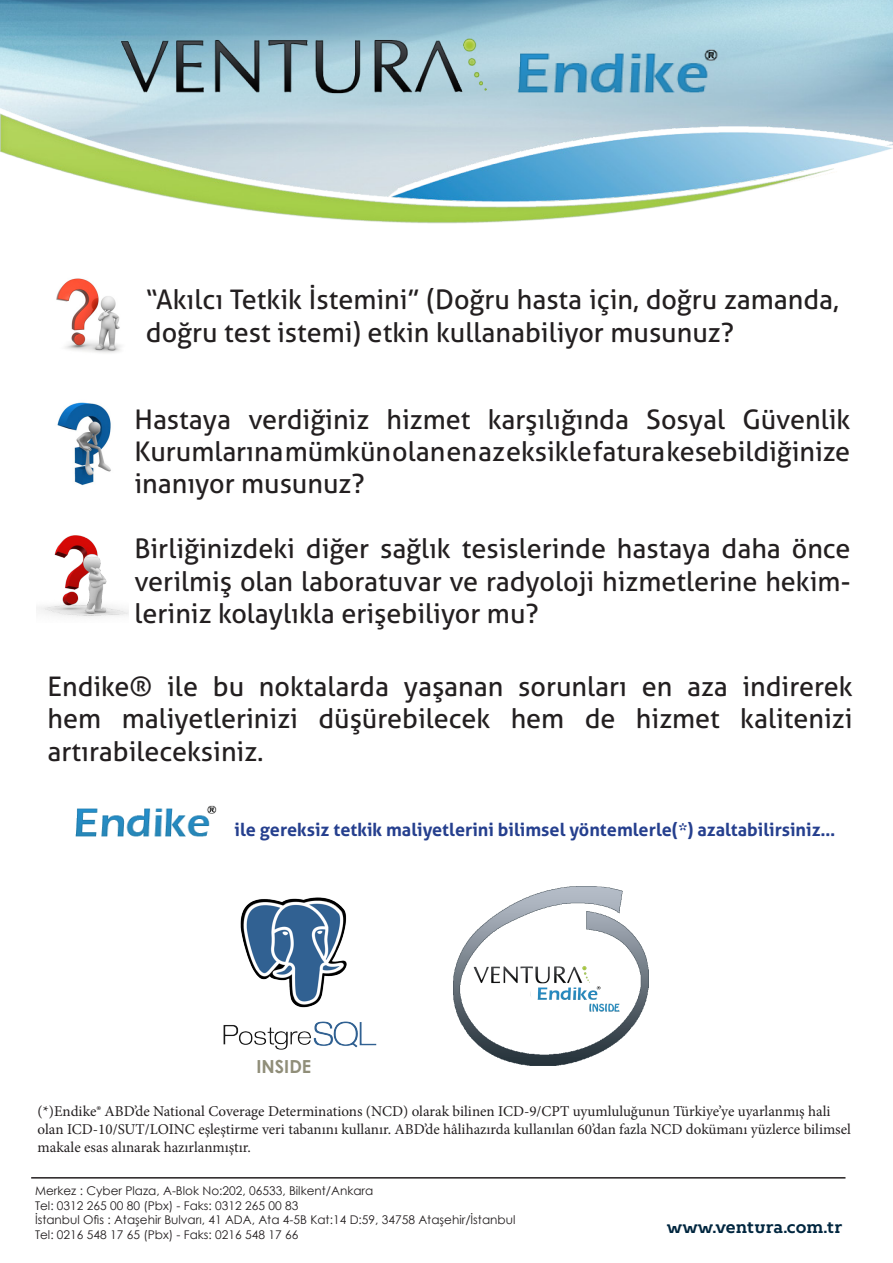
<style>
.page{position:relative;width:893px;height:1263px;background:#fff}
.page>*{position:absolute;margin:0;border:0;box-sizing:border-box;transform-origin:0 0}
.t1{font:27px/32.4px "Aller";color:#231f20;text-align:justify}
.t2{font:700 18px "Aller";color:#253f8e}
.t3{font:700 18px "Century Gothic";color:#908e79}
.t4{font:700 16.5px "Kontrapunkt Bob";color:#00263f}
.t5{font:15px/18px "Minion Pro";color:#231f20}
.t6{font:12px "Century Gothic";color:#231f20}
</style>
<div class="page">
<img style="left:0;top:0;width:893px;height:224px">
<img style="left:57px;top:402px;width:54px;height:83px">
<img style="left:36px;top:535px;width:92px;height:82px">
<img style="left:56px;top:278px;width:65px;height:75px">
<img style="left:75px;top:805px;width:142px;height:32px">
<img style="left:470px;top:36px;width:290px;height:74px">
<img style="left:121px;top:25px;width:404px;height:79px">
<img style="left:223px;top:897px;width:154px;height:153px">
<img style="left:453px;top:886px;width:195px;height:180px">
<hr style="left:31px;top:1177px;width:814px;height:1px;background:#231f20">
<p class="t1" style="left:146px;top:283px;width:694px">“Akılcı Tetkik İstemini” (Doğru hasta için, doğru zamanda, doğru test istemi) etkin kullanabiliyor musunuz?</p>
<p class="t1" style="left:134px;top:403px;width:717px">Hastaya verdiğiniz hizmet karşılığında Sosyal Güvenlik Kurumlarına mümkün olan en az eksikle fatura kesebildiğinize inanıyor musunuz?</p>
<p class="t1" style="left:134px;top:532px;width:717px">Birliğinizdeki diğer sağlık tesislerinde hastaya daha önce verilmiş olan laboratuvar ve radyoloji hizmetlerine hekim&shy;leriniz kolaylıkla erişebiliyor mu?</p>
<p class="t1" style="left:48px;top:670px;width:806px">Endike® ile bu noktalarda yaşanan sorunları en aza indirerek hem maliyetlerinizi düşürebilecek hem de hizmet kalitenizi artırabileceksiniz.</p>
<p class="t2" style="left:235px;top:819px;width:602px">ile gereksiz tetkik maliyetlerini bilimsel yöntemlerle(*) azaltabilirsiniz…</p>
<p class="t3" style="left:257px;top:1053px;width:56px">INSIDE</p>
<p class="t5" style="left:38px;top:1102px;width:815px">(*)Endike® ABD’de National Coverage Determinations (NCD) olarak bilinen ICD-9/CPT uyumluluğunun Türkiye’ye uyarlanmış hali olan ICD-10/SUT/LOINC eşleştirme veri tabanını kullanır. ABD’de hâlihazırda kullanılan 60’dan fazla NCD dokümanı yüzlerce bilimsel makale esas alınarak hazırlanmıştır.</p>
<p class="t6" style="left:35px;top:1183px;width:340px">Merkez : Cyber Plaza, A-Blok No:202, 06533, Bilkent/Ankara</p>
<p class="t6" style="left:35px;top:1197px;width:265px">Tel: 0312 265 00 80 (Pbx) - Faks: 0312 265 00 83</p>
<p class="t6" style="left:35px;top:1211px;width:482px">İstanbul Ofis : Ataşehir Bulvarı, 41 ADA, Ata 4-5B Kat:14 D:59, 34758 Ataşehir/İstanbul</p>
<p class="t6" style="left:35px;top:1226px;width:265px">Tel: 0216 548 17 65 (Pbx) - Faks: 0216 548 17 66</p>
<p class="t4" style="left:667px;top:1217px;width:177px">www.ventura.com.tr</p>
</div>
